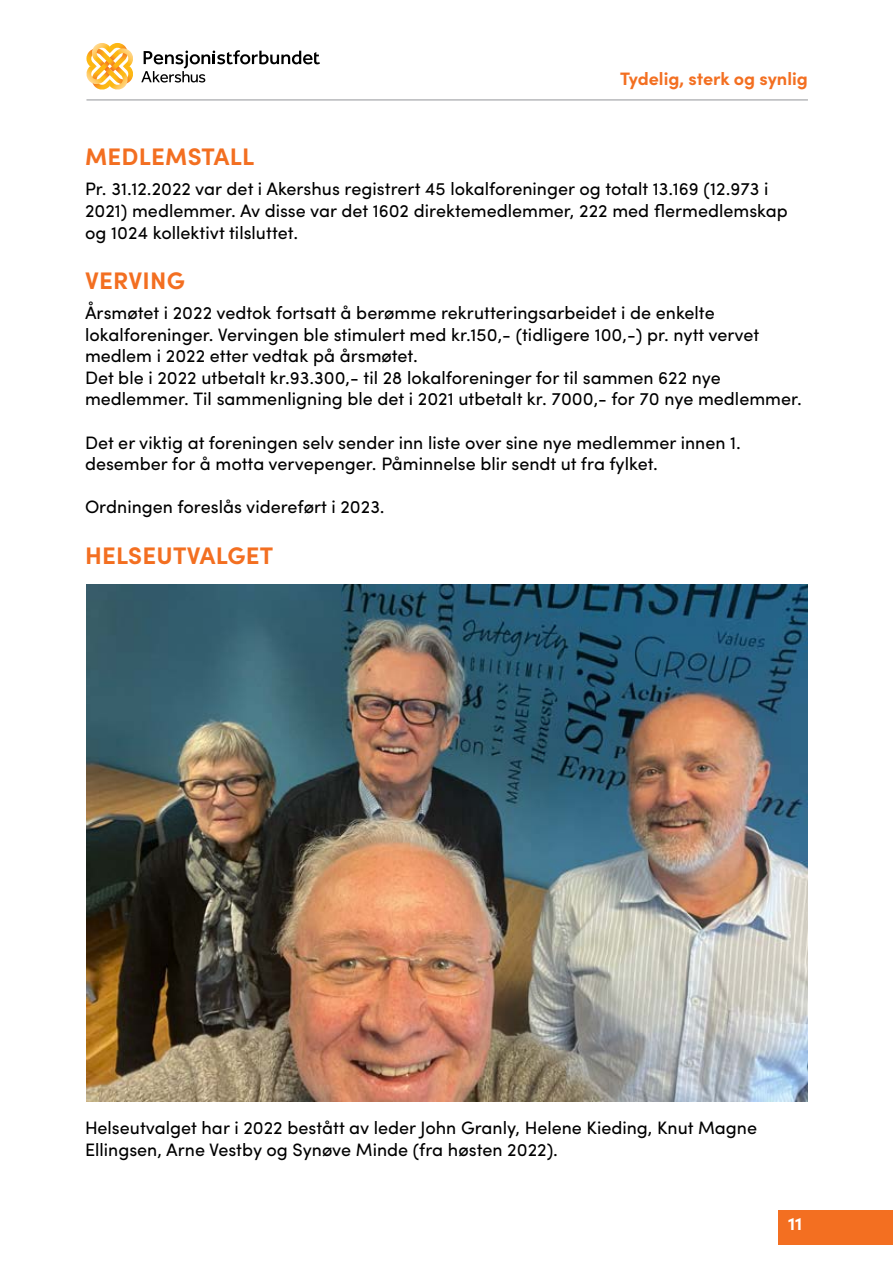
<style>
.page{position:relative;width:893px;height:1263px;background:#fff}
.page>*{position:absolute;margin:0;border:0;box-sizing:border-box;transform-origin:0 0}
.t1{font:700 24px "Sofia Pro";letter-spacing:.01em;color:#f36f21}
.t2{font:18px/21.6px "Sofia Pro";color:#000}
.t3{font:700 18px "Sofia Pro";color:#f36f21}
.t4{font:700 18px "Sofia Pro";color:#fff}
</style>
<div class="page">
<svg style="left:141px;top:50px;width:179px;height:33px"></svg>
<svg style="left:86px;top:43px;width:47px;height:47px"></svg>
<hr style="left:86px;top:100px;width:722px;height:1px;background:#939598">
<div style="left:779px;top:1211px;width:114px;height:34px;background:#f36f21"></div>
<img style="left:86px;top:584px;width:722px;height:517px">
<p class="t3" style="left:620px;top:64px;width:189px">Tydelig, sterk og synlig</p>
<h1 class="t1" style="left:85px;top:139px;width:171px">MEDLEMSTALL</h1>
<p class="t2" style="left:85px;top:177px;width:704px">Pr. 31.12.2022 var det i Akershus registrert 45 lokalforeninger og totalt 13.169 (12.973 i<br>2021) medlemmer. Av disse var det 1602 direktemedlemmer, 222 med flermedlemskap og 1024 kollektivt tilsluttet.</p>
<h1 class="t1" style="left:85px;top:262px;width:101px">VERVING</h1>
<p class="t2" style="left:85px;top:301px;width:718px">Årsmøtet i 2022 vedtok fortsatt å berømme rekrutteringsarbeidet i de enkelte lokalforeninger. Vervingen ble stimulert med kr.150,- (tidligere 100,-) pr. nytt vervet medlem i 2022 etter vedtak på årsmøtet.<br>Det ble i 2022 utbetalt kr.93.300,- til 28 lokalforeninger for til sammen 622 nye medlemmer. Til sammenligning ble det i 2021 utbetalt kr. 7000,- for 70 nye medlemmer.</p>
<p class="t2" style="left:85px;top:430px;width:657px">Det er viktig at foreningen selv sender inn liste over sine nye medlemmer innen 1. desember for å motta vervepenger. Påminnelse blir sendt ut fra fylket.</p>
<p class="t2" style="left:85px;top:495px;width:301px">Ordningen foreslås videreført i 2023.</p>
<h1 class="t1" style="left:85px;top:537px;width:190px">HELSEUTVALGET</h1>
<p class="t2" style="left:85px;top:1115px;width:673px">Helseutvalget har i 2022 bestått av leder John Granly, Helene Kieding, Knut Magne<br>Ellingsen, Arne Vestby og Synøve Minde (fra høsten 2022).</p>
<p class="t4" style="left:788px;top:1210px;width:16px">11</p>
</div>
